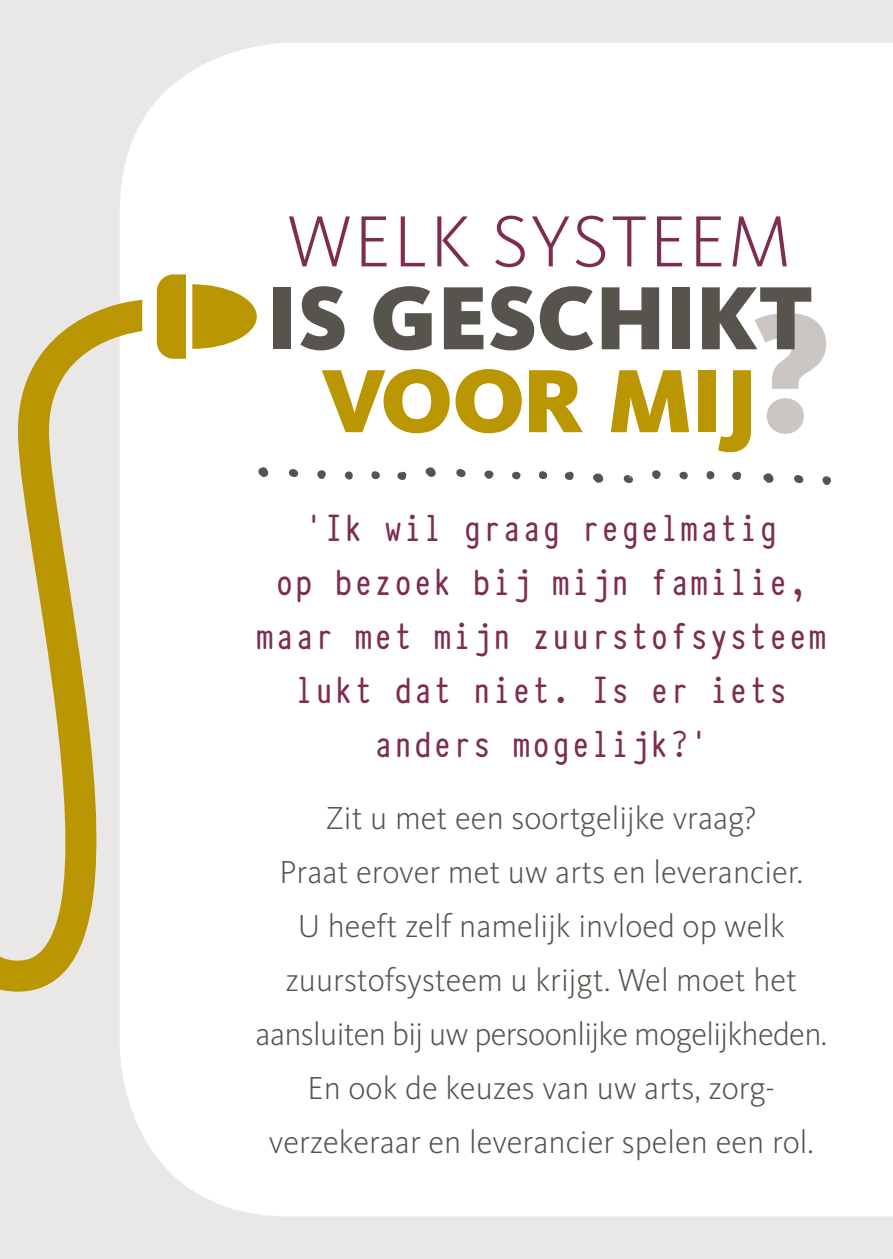
<style>
.page{position:relative;width:893px;height:1259px;background:#eae8e6}
.page>*{position:absolute;margin:0;border:0;box-sizing:border-box;transform-origin:0 0}
.t1{font:900 93px "Kievit OT";letter-spacing:-.005em;color:#57544d}
.t2{font:900 93px "Kievit OT";letter-spacing:-.01em;color:#bb9603}
.t3{font:300 75px "Kievit OT";letter-spacing:.03em;color:#7e2d51}
.t4{font:42px/54px "Typewriter Condensed Demi";letter-spacing:.02em;color:#7e2d51;text-align:center}
.t5{font:300 33px/54px "Kievit OT";color:#57544d;text-align:center}
</style>
<div class="page">
<div style="left:120px;top:43px;width:773px;height:1173px;background:#fff"></div>
<svg style="left:192px;top:284px;width:65px;height:65px;background:#caad3c"></svg>
<svg style="left:157px;top:274px;width:29px;height:85px;background:#be9b10"></svg>
<svg style="left:0;top:264px;width:142px;height:727px"></svg>
<svg style="left:755px;top:313px;width:71px;height:121px;background:#e5e2e0"></svg>
<svg style="left:258px;top:467px;width:10px;height:10px"></svg>
<svg style="left:289px;top:469px;width:10px;height:8px"></svg>
<svg style="left:317px;top:469px;width:9px;height:11px"></svg>
<svg style="left:344px;top:471px;width:9px;height:9px"></svg>
<svg style="left:372px;top:471px;width:8px;height:9px"></svg>
<svg style="left:397px;top:470px;width:10px;height:10px"></svg>
<svg style="left:425px;top:467px;width:11px;height:10px"></svg>
<svg style="left:456px;top:469px;width:10px;height:8px"></svg>
<svg style="left:484px;top:470px;width:10px;height:10px"></svg>
<svg style="left:512px;top:471px;width:8px;height:9px"></svg>
<svg style="left:539px;top:471px;width:8px;height:8px"></svg>
<svg style="left:565px;top:470px;width:10px;height:10px"></svg>
<svg style="left:592px;top:473px;width:11px;height:10px"></svg>
<svg style="left:623px;top:474px;width:11px;height:9px"></svg>
<svg style="left:652px;top:469px;width:9px;height:11px"></svg>
<svg style="left:679px;top:471px;width:9px;height:9px"></svg>
<svg style="left:706px;top:470px;width:9px;height:10px"></svg>
<svg style="left:732px;top:470px;width:10px;height:10px"></svg>
<svg style="left:763px;top:473px;width:11px;height:10px"></svg>
<svg style="left:794px;top:474px;width:10px;height:9px"></svg>
<svg style="left:822px;top:475px;width:9px;height:11px"></svg>
<h2 class="t3" style="left:287px;top:196px;width:506px">WELK SYSTEEM</h2>
<h1 class="t1" style="left:266px;top:262px;width:547px">IS GESCHIKT</h1>
<h1 class="t2" style="left:321px;top:345px;width:438px">VOOR MIJ</h1>
<p class="t4" style="left:256px;top:498px;width:573px">‘Ik wil graag regelmatig<br>op bezoek bij mijn familie, maar met mijn zuurstofsysteem lukt dat niet. Is er iets anders mogelijk?’</p>
<p class="t5" style="left:256px;top:791px;width:573px">Zit u met een soortgelijke vraag?<br>Praat erover met uw arts en leverancier.<br>U heeft zelf namelijk invloed op welk zuurstofsysteem u krijgt. Wel moet het aansluiten bij uw persoonlijke mogelijkheden.<br>En ook de keuzes van uw arts, zorg&shy;verzekeraar en leverancier spelen een rol.</p>
</div>
